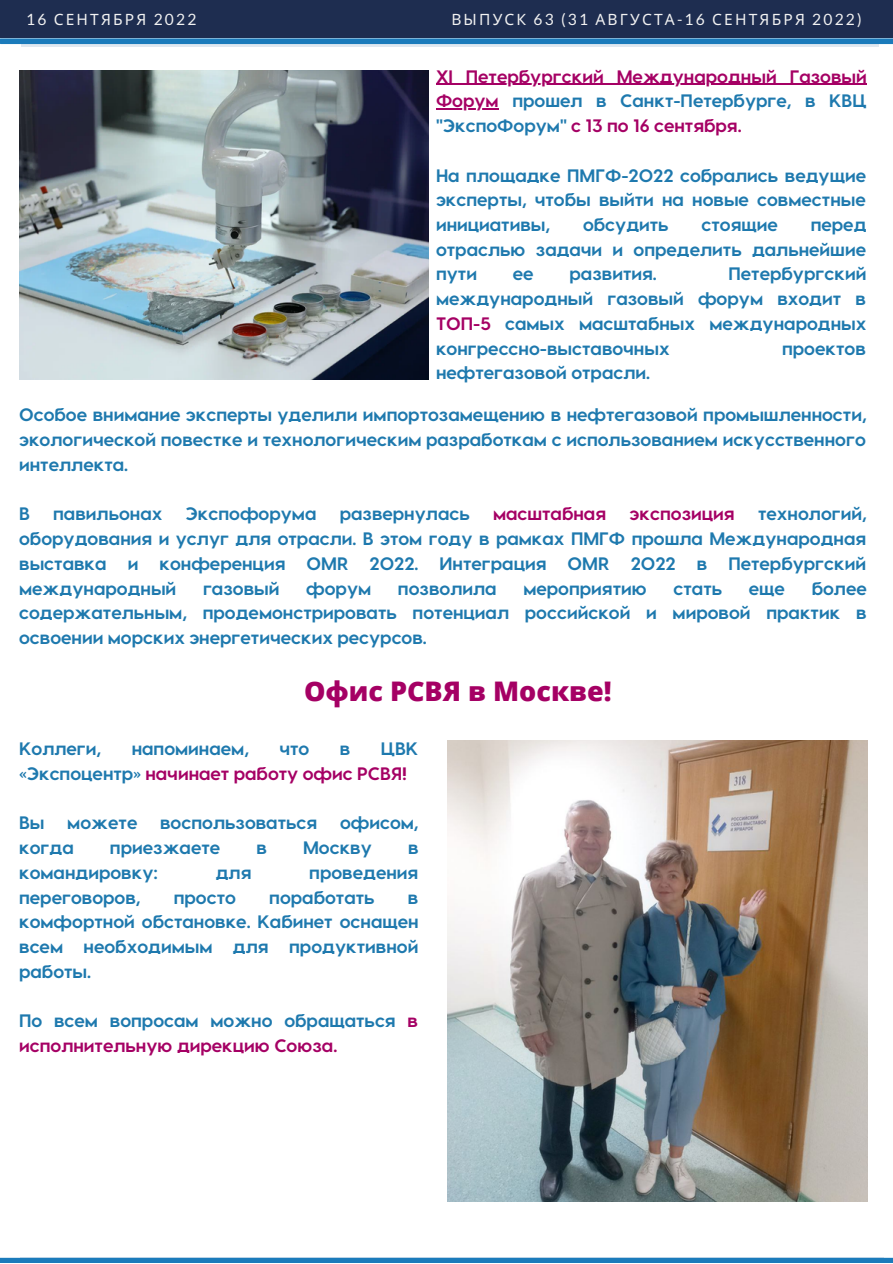
<style>
.page{position:relative;width:893px;height:1264px;background:#fff}
.page>*{position:absolute;margin:0;border:0;box-sizing:border-box;transform-origin:0 0}
.t1{font:800 27px "Open Sans";color:#a50064}
.t2{font:700 18px/24.8px "Visby CF";color:#1e79ae;text-align:justify}
.t3{font:700 18px/24.8px "Visby CF";color:#a50064}
.t4{font:15.6px "Noto Sans";letter-spacing:.14em;color:#f2f2f2}
.s1{font-family:"Lato"}
.s2{color:#1e79ae}
.s3{color:#a50064}
</style>
<div class="page">
<div style="left:0;top:0;width:892px;height:38px;background:#1e2d50"></div>
<div style="left:0;top:1257px;width:892px;height:5px;background:#1b7bbb"></div>
<div style="left:21px;top:41px;width:857px;height:6px;background:#dae5ee"></div>
<div style="left:1px;top:38px;width:891px;height:6px;background:#1b7bbb"></div>
<img style="left:447px;top:740px;width:419px;height:461px">
<img style="left:19px;top:71px;width:409px;height:308px">
<hr style="left:436px;top:84px;width:430px;height:1px;background:#a50064">
<hr style="left:436px;top:108px;width:62px;height:2px;background:#a50064">
<p class="t4" style="left:26px;top:8px;width:172px"><span class="s1">16</span> СЕНТЯБРЯ <span class="s1">2022</span></p>
<p class="t4" style="left:451px;top:8px;width:412px">ВЫПУСК <span class="s1">63 (31</span> АВГУСТА<span class="s1">-16</span> СЕНТЯБРЯ <span class="s1">2022)</span></p>
<p class="t3" style="left:436px;top:63px;width:432px;text-align:justify">XI Петербургский Международный Газовый Форум <span class="s2">прошел в Санкт-Петербурге, в КВЦ "ЭкспоФорум"</span> с 13 по 16 сентября.</p>
<p class="t2" style="left:436px;top:162px;width:431px">На площадке ПМГФ-2022 собрались ведущие эксперты, чтобы выйти на новые совместные инициативы,</p>
<p class="t2" style="left:583px;top:211px;width:87px">обсудить</p>
<p class="t2" style="left:701px;top:211px;width:78px">стоящие</p>
<p class="t2" style="left:436px;top:211px;width:432px;text-indent:375px">перед отраслью задачи и определить дальнейшие пути</p>
<p class="t2" style="left:436px;top:261px;width:432px;text-indent:292px">Петербургский международный газовый форум входит в <span class="s3">ТОП-5</span> самых масштабных международных конгрессно-выставочных</p>
<p class="t2" style="left:513px;top:261px;width:22px">ее</p>
<p class="t2" style="left:569px;top:261px;width:89px">развития.</p>
<p class="t2" style="left:782px;top:335px;width:85px">проектов</p>
<p class="t2" style="left:436px;top:360px;width:215px">нефтегазовой отрасли.</p>
<p class="t2" style="left:19px;top:402px;width:848px">Особое внимание эксперты уделили импортозамещению в нефтегазовой промышленности, экологической повестке и технологическим разработкам с использованием искусственного интеллекта.</p>
<p class="t2" style="left:19px;top:500px;width:12px">В</p>
<p class="t2" style="left:53px;top:500px;width:111px">павильонах</p>
<p class="t2" style="left:186px;top:500px;width:132px">Экспофорума</p>
<p class="t2" style="left:339px;top:500px;width:132px">развернулась</p>
<p class="t3" style="left:493px;top:500px;width:115px">масштабная</p>
<p class="t3" style="left:629px;top:500px;width:106px">экспозиция</p>
<p class="t2" style="left:19px;top:500px;width:849px;text-indent:739px">технологий, оборудования и услуг для отрасли. В этом году в рамках ПМГФ прошла Международная выставка и конференция OMR 2022. Интеграция OMR 2022 в Петербургский международный</p>
<p class="t2" style="left:203px;top:575px;width:78px">газовый</p>
<p class="t2" style="left:306px;top:575px;width:67px">форум</p>
<p class="t2" style="left:398px;top:575px;width:100px">позволила</p>
<p class="t2" style="left:523px;top:575px;width:125px">мероприятию</p>
<p class="t2" style="left:673px;top:575px;width:50px">стать</p>
<p class="t2" style="left:748px;top:575px;width:38px">еще</p>
<p class="t2" style="left:19px;top:575px;width:849px;text-indent:792px">более содержательным, продемонстрировать потенциал российской и мировой практик в освоении морских энергетических ресурсов.</p>
<h1 class="t1" style="left:304px;top:672px;width:309px">Офис РСВЯ в Москве!</h1>
<p class="t3" style="left:19px;top:735px;width:400px;text-indent:362px"><span class="s2">ЦВК «Экспоцентр»</span> начинает работу офис РСВЯ!</p>
<p class="t2" style="left:19px;top:809px;width:27px">Вы</p>
<p class="t2" style="left:67px;top:809px;width:72px">можете</p>
<p class="t2" style="left:160px;top:809px;width:159px">воспользоваться</p>
<p class="t2" style="left:340px;top:809px;width:80px">офисом,</p>
<p class="t2" style="left:19px;top:834px;width:56px">когда</p>
<p class="t2" style="left:110px;top:834px;width:112px">приезжаете</p>
<p class="t2" style="left:256px;top:834px;width:12px">в</p>
<p class="t2" style="left:303px;top:834px;width:70px">Москву</p>
<p class="t2" style="left:408px;top:834px;width:12px">в</p>
<p class="t2" style="left:19px;top:859px;width:140px">командировку:</p>
<p class="t2" style="left:216px;top:859px;width:37px">для</p>
<p class="t2" style="left:309px;top:859px;width:110px">проведения</p>
<p class="t2" style="left:19px;top:883px;width:123px">переговоров,</p>
<p class="t2" style="left:174px;top:883px;width:64px">просто</p>
<p class="t2" style="left:269px;top:883px;width:107px">поработать</p>
<p class="t2" style="left:19px;top:735px;width:83px">Коллеги,</p>
<p class="t2" style="left:132px;top:735px;width:119px">напоминаем,</p>
<p class="t2" style="left:279px;top:735px;width:31px">что</p>
<p class="t2" style="left:340px;top:735px;width:12px">в</p>
<p class="t2" style="left:19px;top:883px;width:401px;text-indent:388px">в комфортной обстановке. Кабинет оснащен всем необходимым для продуктивной работы.</p>
<p class="t2" style="left:19px;top:1007px;width:400px">По всем вопросам можно обращаться <span class="s3">в исполнительную дирекцию Союза.</span></p>
</div>
